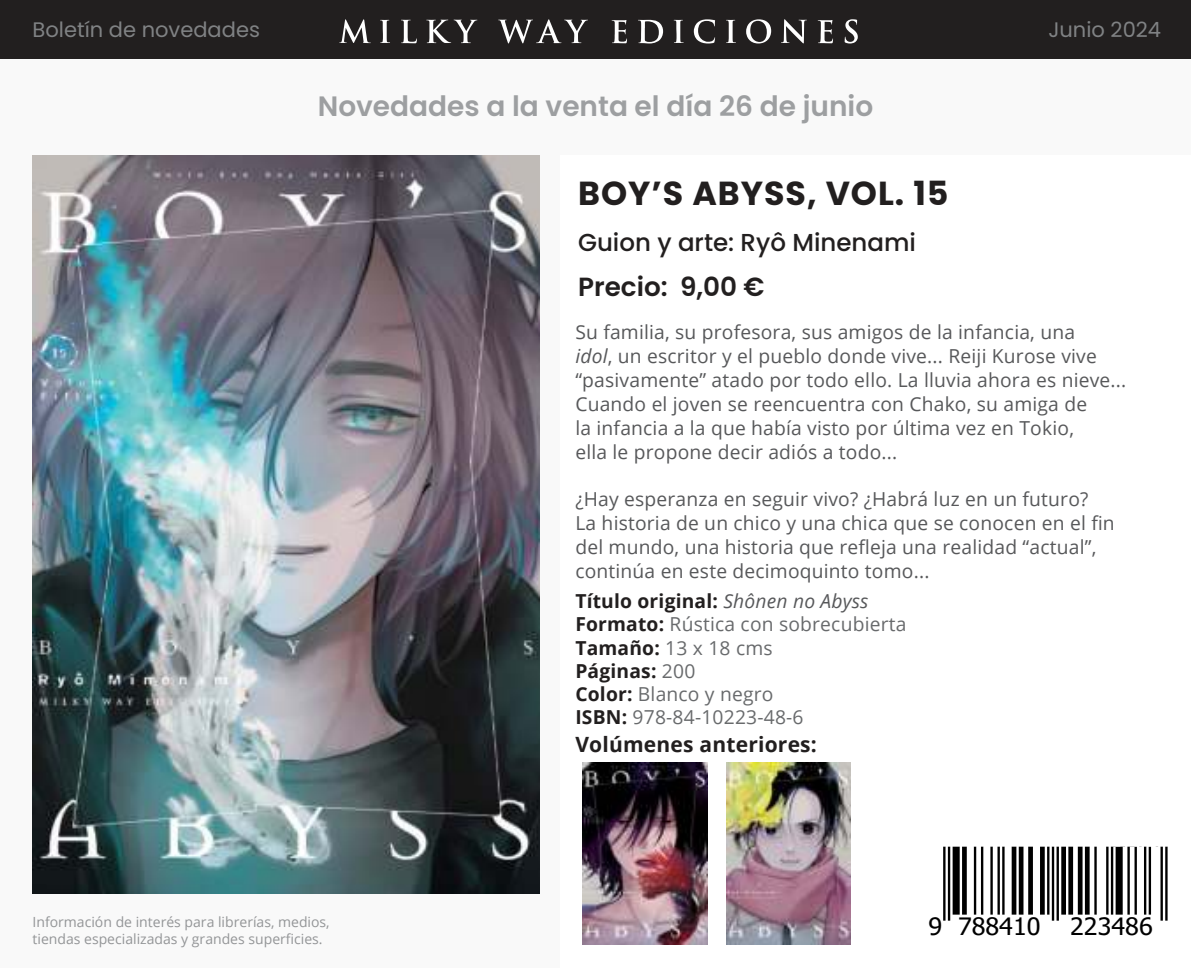
<style>
.page{position:relative;width:1191px;height:968px;background:#fff}
.page>*{position:absolute;margin:0;border:0;box-sizing:border-box;transform-origin:0 0}
.t1{font:700 33.25px "Poppins";letter-spacing:.03em;color:#221f1f}
.t2{font:600 28px "Poppins";color:#9d9fa1}
.t3{font:600 26.25px "Poppins";color:#221f1f}
.t4{font:500 24.5px "Poppins";color:#221f1f}
.t5{font:24.15px "Tahoma";color:#000;scale:1.05 1}
.t6{font:21px "Poppins";color:#808284}
.t7{font:700 21px "Open Sans";letter-spacing:.01em;color:#221f1f}
.t8{font:19.25px/23.8px "Open Sans";letter-spacing:.01em;color:#57585a}
.t9{font:19.25px/23.1px "Open Sans";letter-spacing:.01em;color:#686a6c}
.t10{font:14px/16.8px "Open Sans";color:#939597}
.s1{font-style:italic}
.s2{font-weight:700;color:#221f1f}
.s3{font-style:italic;color:#57585a}
</style>
<div class="page">
<div style="left:0;top:0;width:1191px;height:967px;background:#f9f9f9"></div>
<div style="left:561px;top:155px;width:630px;height:812px;background:#fff"></div>
<div style="left:0;top:0;width:1191px;height:59px;background:#221f1f"></div>
<svg style="left:339px;top:19px;width:518px;height:24px"></svg>
<img style="left:33px;top:155px;width:506px;height:738px">
<img style="left:726px;top:762px;width:125px;height:181px">
<img style="left:583px;top:762px;width:124px;height:181px">
<hr style="left:943px;top:846px;width:2px;height:74px;background:#000">
<hr style="left:948px;top:846px;width:2px;height:74px;background:#000">
<div style="left:952px;top:846px;width:7px;height:68px;background:#000"></div>
<svg style="left:962px;top:846px;width:4px;height:68px"></svg>
<hr style="left:974px;top:846px;width:2px;height:68px;background:#000">
<hr style="left:981px;top:846px;width:2px;height:68px;background:#000">
<hr style="left:990px;top:846px;width:2px;height:68px;background:#000">
<hr style="left:997px;top:846px;width:2px;height:68px;background:#000">
<hr style="left:1002px;top:846px;width:2px;height:68px;background:#000">
<div style="left:1011px;top:846px;width:5px;height:68px;background:#000"></div>
<div style="left:1018px;top:846px;width:5px;height:68px;background:#000"></div>
<div style="left:1028px;top:846px;width:5px;height:68px;background:#000"></div>
<hr style="left:1040px;top:846px;width:4px;height:68px;background:#000">
<hr style="left:1047px;top:846px;width:2px;height:68px;background:#000">
<hr style="left:1051px;top:846px;width:3px;height:74px;background:#000">
<hr style="left:1056px;top:846px;width:2px;height:74px;background:#000">
<div style="left:1061px;top:846px;width:5px;height:68px;background:#000"></div>
<div style="left:1068px;top:846px;width:5px;height:68px;background:#000"></div>
<div style="left:1077px;top:846px;width:5px;height:68px;background:#000"></div>
<hr style="left:1085px;top:846px;width:4px;height:68px;background:#000">
<hr style="left:1094px;top:846px;width:2px;height:68px;background:#000">
<hr style="left:1106px;top:846px;width:2px;height:68px;background:#000">
<hr style="left:1111px;top:846px;width:2px;height:68px;background:#000">
<div style="left:1115px;top:846px;width:7px;height:68px;background:#000"></div>
<hr style="left:1127px;top:846px;width:2px;height:68px;background:#000">
<hr style="left:1134px;top:846px;width:2px;height:68px;background:#000">
<hr style="left:1144px;top:846px;width:2px;height:68px;background:#000">
<hr style="left:1148px;top:846px;width:3px;height:68px;background:#000">
<hr style="left:1160px;top:846px;width:2px;height:74px;background:#000">
<hr style="left:1165px;top:846px;width:2px;height:74px;background:#000">
<p class="t6" style="left:33px;top:17px;width:229px">Boletín de novedades</p>
<p class="t6" style="left:1048px;top:17px;width:114px">Junio 2024</p>
<h2 class="t2" style="left:318px;top:93px;width:557px">Novedades a la venta el día 26 de junio</h2>
<h1 class="t1" style="left:578px;top:177px;width:372px">BOY’S ABYSS, VOL. 15</h1>
<p class="t4" style="left:578px;top:232px;width:339px">Guion y arte: Ryô Minenami</p>
<h3 class="t3" style="left:578px;top:274px;width:188px">Precio: 9,00 €</h3>
<p class="t8" style="left:575px;top:322px;width:552px">Su familia, su profesora, sus amigos de la infancia, una<br><span class="s1">idol</span>, un escritor y el pueblo donde vive... Reiji Kurose vive “pasivamente” atado por todo ello. La lluvia ahora es nieve...<br>Cuando el joven se reencuentra con Chako, su amiga de<br>la infancia a la que había visto por última vez en Tokio,<br>ella le propone decir adiós a todo...</p>
<p class="t8" style="left:575px;top:489px;width:541px">¿Hay esperanza en seguir vivo? ¿Habrá luz en un futuro?<br>La historia de un chico y una chica que se conocen en el fin del mundo, una historia que refleja una realidad “actual”, continúa en este decimoquinto tomo...</p>
<p class="t9" style="left:575px;top:591px;width:332px"><span class="s2">Título original:</span> <span class="s3">Shônen no Abyss<br></span><span class="s2">Formato:</span> Rústica con sobrecubierta<br><span class="s2">Tamaño:</span> 13 x 18 cms<br><span class="s2">Páginas:</span> 200<br><span class="s2">Color:</span> Blanco y negro<br><span class="s2">ISBN:</span> 978-84-10223-48-6</p>
<p class="t10" style="left:33px;top:914px;width:299px">Información de interés para librerías, medios, tiendas especializadas y grandes superficies.</p>
<p class="t7" style="left:575px;top:732px;width:243px">Volúmenes anteriores:</p>
<p class="t5" style="left:928px;top:912px;width:215px">9 788410 223486</p>
<p class="t5" style="left:1111px;top:912px;width:41px">103</p>
</div>
